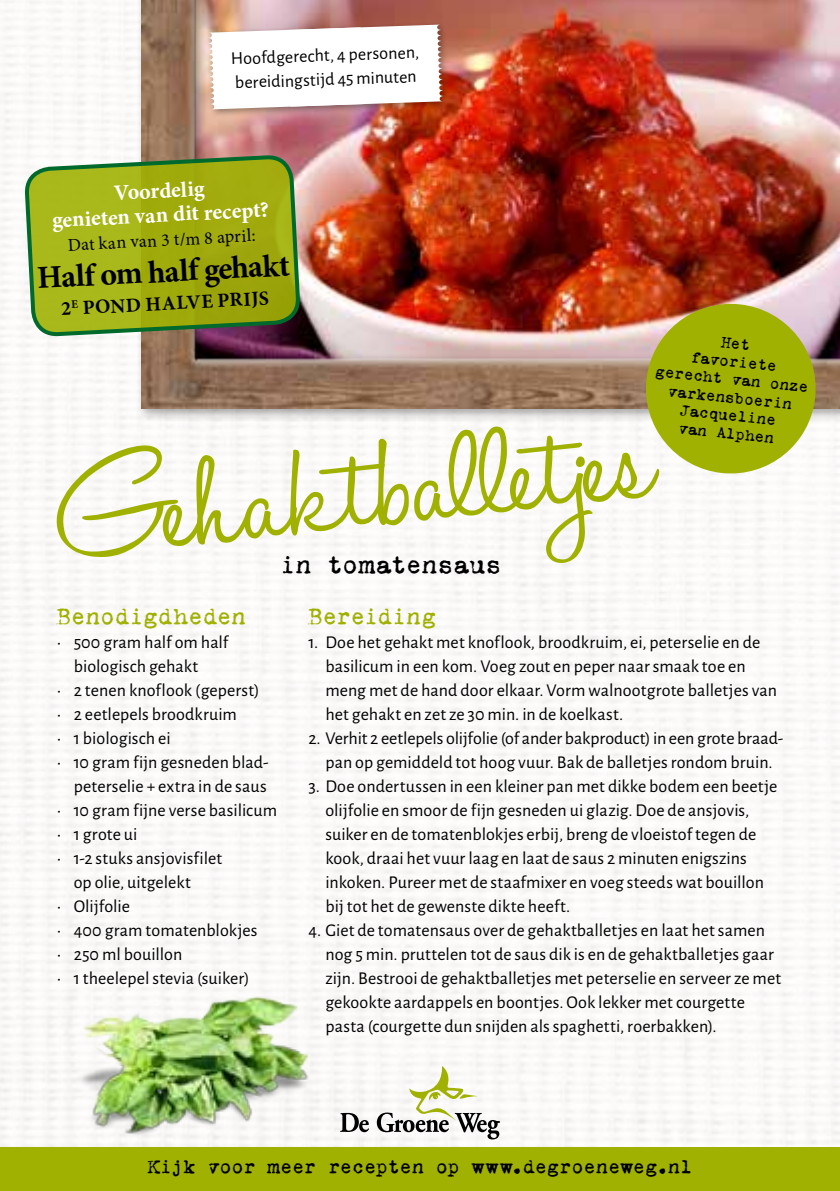
<style>
.page{position:relative;width:840px;height:1191px;background:#fff}
.page>*{position:absolute;margin:0;border:0;box-sizing:border-box;transform-origin:0 0}
.t1{font:160px "Halo Handletter";color:#a0b101}
.t2{font:700 32px "Minion Pro";color:#000}
.t3{font:26px "VT Portable Remington";letter-spacing:.005em;color:#000}
.t4{font:24px "VT Portable Remington";color:#a0b101}
.t5{font:700 22px/24px "Minion Pro";color:#fff;text-align:center}
.t6{font:20px "VT Portable Remington";letter-spacing:.01em;color:#000}
.t7{font:700 20px "Minion Pro";color:#000}
.t8{font:18px/24px "Alegreya Sans";letter-spacing:.005em;color:#000}
.t9{font:18px "Minion Pro";color:#000}
.t10{font:16px/18px "VT Portable Remington";color:#000;text-align:center}
</style>
<div class="page">
<img style="left:0;top:1px;width:839px;height:1146px">
<img style="left:142px;top:0;width:697px;height:409px">
<div style="left:0;top:1147px;width:839px;height:44px;background:#a0b101"></div>
<div style="left:205px;top:20px;width:245px;height:98px;background:#000;opacity:.35"></div>
<svg style="left:208px;top:25px;width:234px;height:84px"></svg>
<svg style="left:340px;top:1113px;width:29px;height:19px"></svg>
<svg style="left:376px;top:1065px;width:123px;height:74px"></svg>
<svg style="left:641px;top:299px;width:178px;height:179px;background:#b3b739"></svg>
<svg style="left:26px;top:156px;width:273px;height:308px"></svg>
<img style="left:73px;top:986px;width:244px;height:151px">
<p class="t8" style="left:230px;top:46px;width:189px;rotate:-2deg">Hoofdgerecht, 4 personen, bereidingstijd 45 minuten</p>
<p class="t5" style="left:50px;top:185px;width:218px;rotate:-3deg">Voordelig<br>genieten van dit recept?</p>
<p class="t9" style="left:67px;top:234px;width:189px;rotate:-3deg">Dat kan van 3 t/m 8 april:</p>
<h2 class="t2" style="left:36px;top:259px;width:254px;rotate:-3deg">Half om half gehakt</h2>
<p class="t7" style="left:60px;top:297px;width:209px;rotate:-3deg">2<sup>E</sup> POND HALVE PRIJS</p>
<p class="t10" style="left:659px;top:327px;width:155px;rotate:6deg">Het<br>favoriete gerecht van onze varkensboerin<br>Jacqueline<br>van Alphen</p>
<h1 class="t1" style="left:46px;top:432px;width:601px;rotate:-6deg">Gehaktballetjes</h1>
<h3 class="t3" style="left:280px;top:550px;width:222px">in tomatensaus</h3>
<h3 class="t4" style="left:57px;top:603px;width:190px">Benodigdheden</h3>
<p class="t8" style="left:74px;top:629px;width:156px;text-indent:-17px">• 500 gram half om half biologisch gehakt</p>
<p class="t8" style="left:57px;top:677px;width:204px">• 2 tenen knoflook (geperst)</p>
<p class="t8" style="left:57px;top:701px;width:182px">• 2 eetlepels broodkruim</p>
<p class="t8" style="left:57px;top:725px;width:115px">• 1 biologisch ei</p>
<p class="t8" style="left:57px;top:749px;width:213px;text-align:right">• 10 gram fijn gesneden blad&shy;peterselie + extra in de saus</p>
<p class="t8" style="left:57px;top:797px;width:222px">• 10 gram fijne verse basilicum</p>
<p class="t8" style="left:57px;top:821px;width:82px">• 1 grote ui</p>
<p class="t8" style="left:74px;top:845px;width:150px;text-indent:-17px">• 1-2 stuks ansjovisfilet op olie, uitgelekt</p>
<p class="t8" style="left:57px;top:893px;width:75px">• Olijfolie</p>
<p class="t8" style="left:57px;top:917px;width:202px">• 400 gram tomatenblokjes</p>
<p class="t8" style="left:57px;top:941px;width:127px">• 250 ml bouillon</p>
<p class="t8" style="left:57px;top:965px;width:194px">• 1 theelepel stevia (suiker)</p>
<h3 class="t4" style="left:308px;top:603px;width:129px">Bereiding</h3>
<p class="t8" style="left:325px;top:629px;width:453px;text-indent:-17px">1. Doe het gehakt met knoflook, broodkruim, ei, peterselie en de basilicum in een kom. Voeg zout en peper naar smaak toe en meng met de hand door elkaar. Vorm walnootgrote balletjes van het gehakt en zet ze 30 min. in de koelkast.</p>
<p class="t8" style="left:308px;top:725px;width:472px;text-align:center">2. Verhit 2 eetlepels olijfolie (of ander bakproduct) in een grote braad--- pan op gemiddeld tot hoog vuur. Bak de balletjes rondom bruin.</p>
<p class="t8" style="left:325px;top:773px;width:453px;text-indent:-17px">3. Doe ondertussen in een kleiner pan met dikke bodem een beetje olijfolie en smoor de fijn gesneden ui glazig. Doe de ansjovis, suiker en de tomatenblokjes erbij, breng de vloeistof tegen de kook, draai het vuur laag en laat de saus 2 minuten enigszins inkoken. Pureer met de staafmixer en voeg steeds wat bouillon bij tot het de gewenste dikte heeft.</p>
<p class="t8" style="left:325px;top:917px;width:457px;text-indent:-17px">4. Giet de tomatensaus over de gehaktballetjes en laat het samen nog 5 min. pruttelen tot de saus dik is en de gehaktballetjes gaar zijn. Bestrooi de gehaktballetjes met peterselie en serveer ze met gekookte aardappels en boontjes. Ook lekker met courgette pasta (courgette dun snijden als spaghetti, roerbakken).</p>
<p class="t6" style="left:148px;top:1155px;width:546px">Kijk voor meer recepten op www.degroeneweg.nl</p>
</div>
